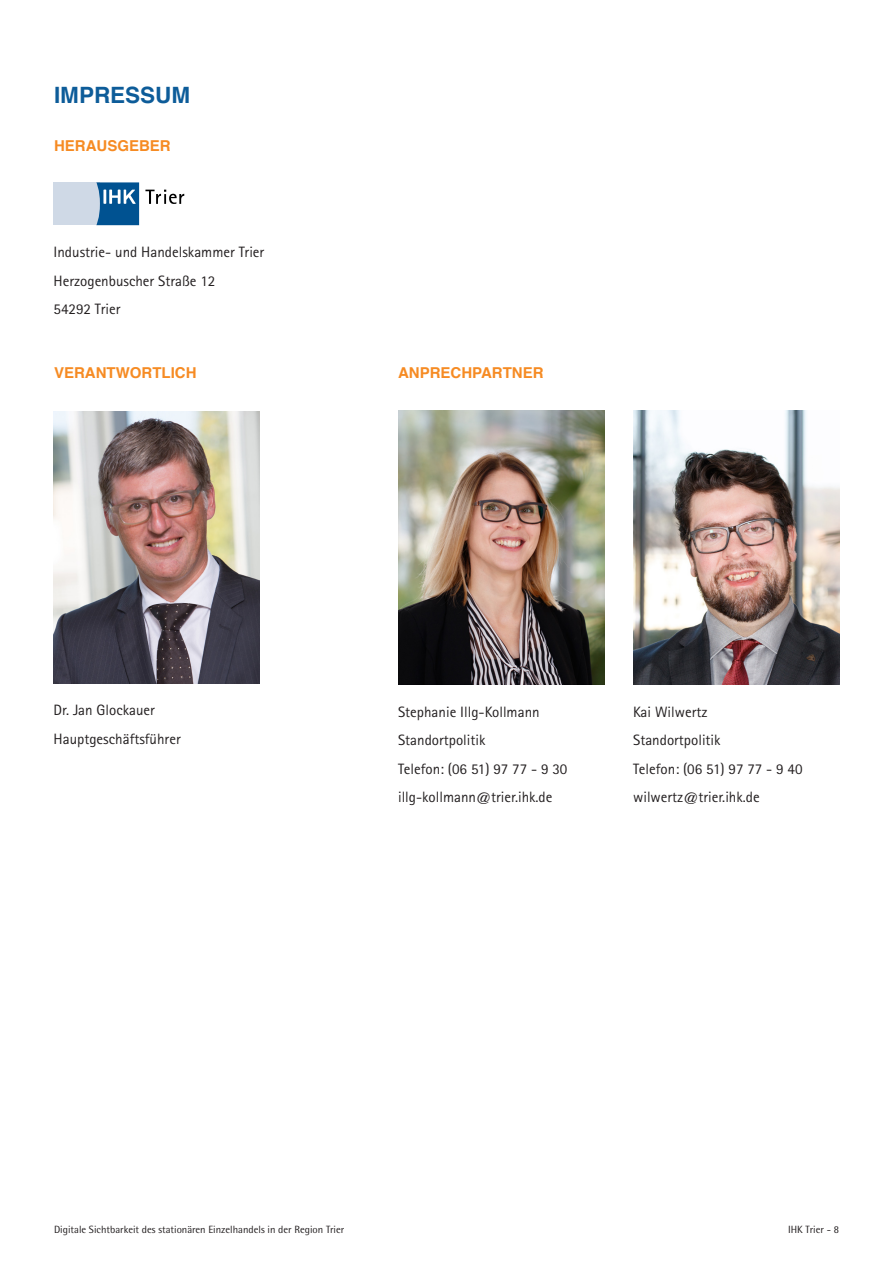
<style>
.page{position:relative;width:893px;height:1263px;background:#fff}
.page>*{position:absolute;margin:0;border:0;box-sizing:border-box;transform-origin:0 0}
.t1{font:700 22.5px "Helvetica";color:#0d5c99}
.t2{font:15px "Rotis Sans Serif Std";color:#231f20}
.t3{font:700 15px "Helvetica";color:#f68b23}
.t4{font:10.5px "Rotis Semi Sans Std";color:#231f20}
</style>
<div class="page">
<img style="left:398px;top:410px;width:206px;height:274px">
<img style="left:633px;top:410px;width:206px;height:274px">
<div style="left:54px;top:182px;width:46px;height:43px;background:#cfd9e6"></div>
<svg style="left:96px;top:182px;width:43px;height:43px;background:#2e71a4"></svg>
<svg style="left:145px;top:190px;width:39px;height:14px"></svg>
<img style="left:54px;top:411px;width:206px;height:273px">
<p class="t1" style="left:54px;top:77px;width:138px">IMPRESSUM</p>
<p class="t3" style="left:54px;top:133px;width:118px">HERAUSGEBER</p>
<p class="t2" style="left:54px;top:243px;width:212px">Industrie- und Handelskammer Trier</p>
<p class="t2" style="left:54px;top:272px;width:163px">Herzogenbuscher Straße 12</p>
<p class="t2" style="left:54px;top:300px;width:68px">54292 Trier</p>
<p class="t3" style="left:54px;top:361px;width:144px">VERANTWORTLICH</p>
<p class="t2" style="left:54px;top:701px;width:103px">Dr. Jan Glockauer</p>
<p class="t2" style="left:54px;top:730px;width:129px">Hauptgeschäftsführer</p>
<p class="t3" style="left:398px;top:361px;width:147px">ANPRECHPARTNER</p>
<p class="t2" style="left:398px;top:703px;width:143px">Stephanie Illg-Kollmann</p>
<p class="t2" style="left:398px;top:731px;width:89px">Standortpolitik</p>
<p class="t2" style="left:398px;top:760px;width:171px">Telefon: (06 51) 97 77 - 9 30</p>
<p class="t2" style="left:398px;top:788px;width:156px">illg-kollmann@trier.ihk.de</p>
<p class="t2" style="left:633px;top:703px;width:76px">Kai Wilwertz</p>
<p class="t2" style="left:633px;top:731px;width:89px">Standortpolitik</p>
<p class="t2" style="left:633px;top:760px;width:171px">Telefon: (06 51) 97 77 - 9 40</p>
<p class="t2" style="left:633px;top:788px;width:128px">wilwertz@trier.ihk.de</p>
<p class="t4" style="left:54px;top:1224px;width:292px">Digitale Sichtbarkeit des stationären Einzelhandels in der Region Trier</p>
<p class="t4" style="left:788px;top:1224px;width:52px">IHK Trier - 8</p>
</div>
